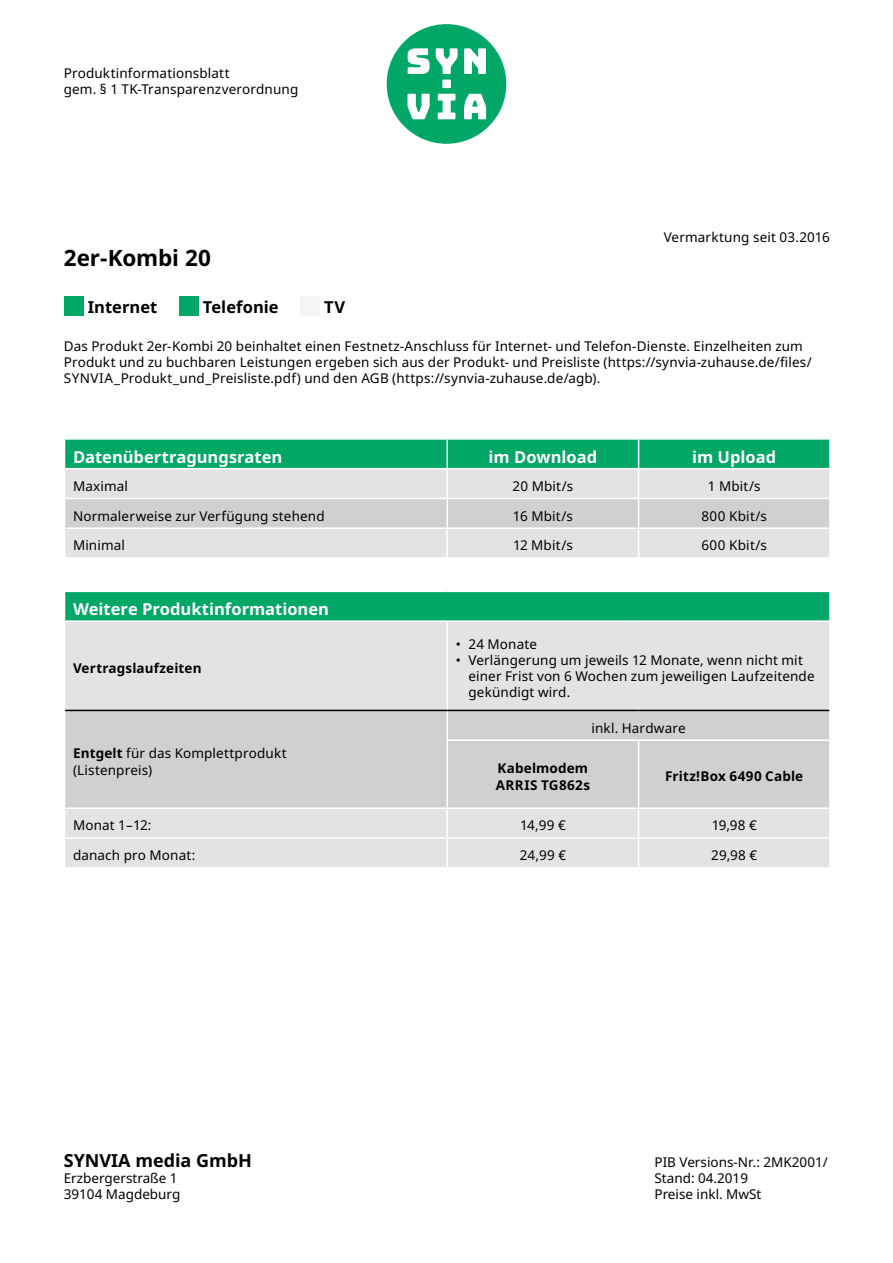
<style>
.page{position:relative;width:893px;height:1263px;background:#fff}
.page>*{position:absolute;margin:0;border:0;box-sizing:border-box;transform-origin:0 0}
.t1{font:700 22.5px "Noto Sans";letter-spacing:-.005em;color:#000}
.t2{font:700 18px "Noto Sans";color:#000}
.t3{font:700 16.5px "Noto Sans";color:#fff}
.t4{font:700 16.5px "Noto Sans";color:#000}
.t5{font:13.5px/16.2px "Noto Sans";letter-spacing:.01em;color:#000}
.t6{font:700 13.5px/16.2px "Noto Sans";letter-spacing:.01em;color:#000}
.s1{font-weight:700}
</style>
<div class="page">
<div style="left:387px;top:24px;width:119px;height:120px;background:#00a766;border-radius:50%"></div>
<svg style="left:408px;top:48px;width:21px;height:26px"></svg>
<svg style="left:436px;top:48px;width:22px;height:26px"></svg>
<svg style="left:464px;top:48px;width:22px;height:26px"></svg>
<div style="left:442px;top:80px;width:9px;height:8px;background:#fff"></div>
<svg style="left:407px;top:94px;width:23px;height:25px"></svg>
<svg style="left:438px;top:94px;width:17px;height:25px"></svg>
<svg style="left:464px;top:94px;width:22px;height:25px"></svg>
<div style="left:64px;top:296px;width:20px;height:20px;background:#00a766"></div>
<div style="left:179px;top:296px;width:20px;height:20px;background:#00a766"></div>
<div style="left:300px;top:296px;width:20px;height:20px;background:#f6f6f6"></div>
<svg style="left:64px;top:439px;width:766px;height:118px;background:#a9d1c2"></svg>
<hr style="left:829px;top:529px;width:2px;height:28px;background:#fff">
<div style="left:65px;top:591px;width:765px;height:30px;background:#00a766"></div>
<div style="left:65px;top:622px;width:764px;height:245px;background:#e3e3e3"></div>
<div style="left:65px;top:711px;width:764px;height:96px;background:#cfd0d0"></div>
<hr style="left:64px;top:591px;width:383px;height:1px;background:#fff">
<hr style="left:447px;top:591px;width:192px;height:1px;background:#fff">
<hr style="left:639px;top:591px;width:192px;height:1px;background:#fff">
<hr style="left:829px;top:592px;width:2px;height:28px;background:#fff">
<hr style="left:64px;top:620px;width:383px;height:2px;background:#fff">
<hr style="left:447px;top:620px;width:192px;height:2px;background:#fff">
<hr style="left:446px;top:622px;width:2px;height:88px;background:#fff">
<hr style="left:639px;top:620px;width:192px;height:2px;background:#fff">
<hr style="left:446px;top:711px;width:2px;height:28px;background:#fff">
<hr style="left:446px;top:739px;width:193px;height:2px;background:#fff">
<hr style="left:446px;top:741px;width:2px;height:66px;background:#fff">
<hr style="left:639px;top:739px;width:192px;height:2px;background:#fff">
<hr style="left:638px;top:741px;width:1px;height:66px;background:#fff">
<hr style="left:64px;top:807px;width:383px;height:2px;background:#fff">
<hr style="left:447px;top:807px;width:192px;height:2px;background:#fff">
<hr style="left:446px;top:809px;width:2px;height:28px;background:#fff">
<hr style="left:639px;top:807px;width:192px;height:2px;background:#fff">
<hr style="left:64px;top:837px;width:383px;height:2px;background:#fff">
<hr style="left:447px;top:837px;width:192px;height:2px;background:#fff">
<hr style="left:446px;top:839px;width:2px;height:28px;background:#fff">
<hr style="left:639px;top:837px;width:192px;height:2px;background:#fff">
<svg style="left:638px;top:809px;width:1px;height:58px"></svg>
<hr style="left:65px;top:710px;width:382px;height:1px;background:#000">
<hr style="left:447px;top:710px;width:192px;height:1px;background:#000">
<hr style="left:639px;top:710px;width:190px;height:1px;background:#000">
<p class="t5" style="left:64px;top:66px;width:236px">Produktinformationsblatt<br>gem. § 1 TK-Transparenzverordnung</p>
<p class="t5" style="left:664px;top:230px;width:168px">Vermarktung seit 03.2016</p>
<h1 class="t1" style="left:64px;top:242px;width:149px">2er-Kombi 20</h1>
<p class="t4" style="left:88px;top:296px;width:71px">Internet</p>
<p class="t4" style="left:203px;top:296px;width:77px">Telefonie</p>
<p class="t4" style="left:324px;top:296px;width:23px">TV</p>
<p class="t5" style="left:64px;top:338px;width:749px">Das Produkt 2er-Kombi 20 beinhaltet einen Festnetz-Anschluss für Internet- und Telefon-Dienste. Einzelheiten zum<br>Produkt und zu buchbaren Leistungen ergeben sich aus der Produkt- und Preisliste (https://synvia-zuhause.de/files/<br>SYNVIA_Produkt_und_Preisliste.pdf) und den AGB (https://synvia-zuhause.de/agb).</p>
<p class="t3" style="left:73px;top:445px;width:211px">Datenübertragungsraten</p>
<p class="t3" style="left:489px;top:445px;width:110px">im Download</p>
<p class="t3" style="left:692px;top:445px;width:86px">im Upload</p>
<p class="t5" style="left:73px;top:478px;width:57px">Maximal</p>
<p class="t5" style="left:513px;top:478px;width:62px">20 Mbit/s</p>
<p class="t5" style="left:708px;top:478px;width:54px">1 Mbit/s</p>
<p class="t5" style="left:73px;top:508px;width:253px">Normalerweise zur Verfügung stehend</p>
<p class="t5" style="left:513px;top:508px;width:61px">16 Mbit/s</p>
<p class="t5" style="left:701px;top:508px;width:67px">800 Kbit/s</p>
<p class="t5" style="left:73px;top:538px;width:53px">Minimal</p>
<p class="t5" style="left:513px;top:538px;width:61px">12 Mbit/s</p>
<p class="t5" style="left:702px;top:538px;width:67px">600 Kbit/s</p>
<p class="t3" style="left:73px;top:597px;width:258px">Weitere Produktinformationen</p>
<p class="t6" style="left:73px;top:660px;width:130px">Vertragslaufzeiten</p>
<p class="t5" style="left:73px;top:746px;width:215px"><span class="s1">Entgelt</span> für das Komplettprodukt (Listenpreis)</p>
<p class="t5" style="left:456px;top:636px;width:83px">• 24 Monate</p>
<p class="t5" style="left:468px;top:652px;width:348px;text-indent:-13px">• Verlängerung um jeweils 12 Monate, wenn nicht mit einer Frist von 6 Wochen zum jeweiligen Laufzeitende gekündigt wird.</p>
<p class="t5" style="left:592px;top:720px;width:96px">inkl. Hardware</p>
<p class="t6" style="left:496px;top:761px;width:96px">Kabelmodem<br>ARRIS TG862s</p>
<p class="t6" style="left:665px;top:769px;width:139px">Fritz!Box 6490 Cable</p>
<p class="t5" style="left:73px;top:818px;width:80px">Monat 1–12:</p>
<p class="t5" style="left:520px;top:818px;width:47px">14,99 €</p>
<p class="t5" style="left:712px;top:818px;width:47px">19,98 €</p>
<p class="t5" style="left:73px;top:847px;width:124px">danach pro Monat:</p>
<p class="t5" style="left:520px;top:847px;width:48px">24,99 €</p>
<p class="t5" style="left:711px;top:847px;width:47px">29,98 €</p>
<h2 class="t2" style="left:64px;top:1147px;width:190px">SYNVIA media GmbH</h2>
<p class="t5" style="left:64px;top:1170px;width:118px">Erzbergerstraße 1<br>39104 Magdeburg</p>
<p class="t5" style="left:654px;top:1154px;width:175px">PIB Versions-Nr.: 2MK2001/<br>Stand: 04.2019<br>Preise inkl. MwSt</p>
</div>
